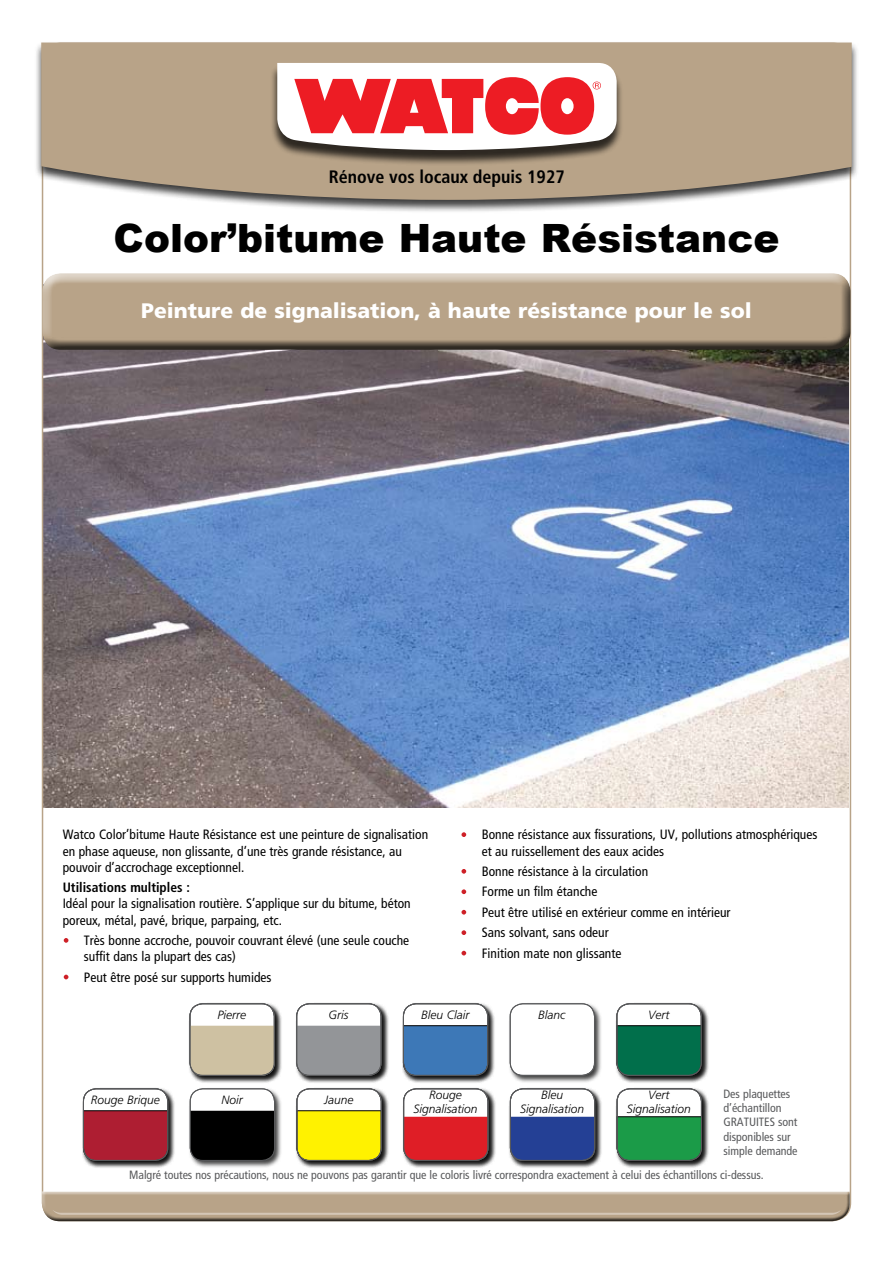
<style>
.page{position:relative;width:893px;height:1263px;background:#fff}
.page>*{position:absolute;margin:0;border:0;box-sizing:border-box;transform-origin:0 0}
.t1{font:900 39px "Arial";color:#000}
.t2{font:900 21px "Frutiger";color:#fff}
.t3{font:700 condensed 18px "Frutiger";color:#000}
.t4{font:condensed 13.5px/16.2px "Frutiger";color:#000}
.t5{font:700 condensed 13.5px "Frutiger";color:#000}
.t6{font:condensed 12px/14.4px "Frutiger";letter-spacing:-.005em;color:#58595b}
.t7{font:italic 300 12px/13.5px "Frutiger";color:#000;text-align:center}
.s1{color:#fff}
</style>
<div class="page">
<img style="left:45px;top:352px;width:803px;height:456px">
<div style="left:402px;top:1087px;width:100px;height:87px;background:#000;opacity:.75"></div>
<div style="left:404px;top:1089px;width:84px;height:71px;background:#fff;border-radius:13px"></div>
<div style="left:404px;top:1116px;width:84px;height:44px;background:#df1e26"></div>
<div style="left:403px;top:1089px;width:85px;height:71px;border:1px solid #58595b;border-radius:13px"></div>
<div style="left:508px;top:1087px;width:100px;height:87px;background:#000;opacity:.75"></div>
<div style="left:510px;top:1089px;width:85px;height:71px;background:#fff;border-radius:13px"></div>
<div style="left:510px;top:1116px;width:85px;height:44px;background:#244095"></div>
<div style="left:510px;top:1089px;width:85px;height:71px;border:1px solid #58595b;border-radius:13px"></div>
<div style="left:615px;top:1087px;width:100px;height:87px;background:#000;opacity:.75"></div>
<div style="left:617px;top:1089px;width:84px;height:71px;background:#fff;border-radius:13px"></div>
<svg style="left:616px;top:1111px;width:86px;height:50px;background:#369f5b"></svg>
<div style="left:617px;top:1089px;width:85px;height:71px;border:1px solid #58595b;border-radius:13px"></div>
<div style="left:188px;top:1087px;width:100px;height:87px;background:#000;opacity:.75"></div>
<div style="left:190px;top:1089px;width:84px;height:71px;background:#fff;border-radius:13px"></div>
<div style="left:190px;top:1111px;width:84px;height:49px;background:#000"></div>
<div style="left:190px;top:1089px;width:85px;height:71px;border:1px solid #58595b;border-radius:13px"></div>
<div style="left:295px;top:1087px;width:100px;height:87px;background:#000;opacity:.75"></div>
<div style="left:297px;top:1089px;width:84px;height:71px;background:#fff;border-radius:13px"></div>
<svg style="left:296px;top:1110px;width:86px;height:51px;background:#efe306"></svg>
<div style="left:297px;top:1089px;width:84px;height:71px;border:1px solid #58595b;border-radius:13px"></div>
<div style="left:508px;top:1002px;width:100px;height:87px;background:#000;opacity:.75"></div>
<div style="left:510px;top:1004px;width:84px;height:71px;background:#fff;border-radius:13px"></div>
<div style="left:510px;top:1003px;width:85px;height:72px;border:1px solid #58595b;border-radius:13px"></div>
<div style="left:295px;top:1002px;width:100px;height:87px;background:#000;opacity:.75"></div>
<div style="left:297px;top:1004px;width:84px;height:71px;background:#fff;border-radius:13px"></div>
<div style="left:297px;top:1026px;width:84px;height:49px;background:#939598"></div>
<div style="left:297px;top:1003px;width:84px;height:72px;border:1px solid #58595b;border-radius:13px"></div>
<div style="left:402px;top:1002px;width:99px;height:87px;background:#000;opacity:.75"></div>
<div style="left:403px;top:1004px;width:85px;height:71px;background:#fff;border-radius:13px"></div>
<svg style="left:403px;top:1025px;width:85px;height:51px;background:#3d74af"></svg>
<div style="left:403px;top:1003px;width:85px;height:72px;border:1px solid #58595b;border-radius:13px"></div>
<div style="left:615px;top:1002px;width:100px;height:87px;background:#000;opacity:.75"></div>
<div style="left:617px;top:1004px;width:84px;height:71px;background:#fff;border-radius:13px"></div>
<svg style="left:616px;top:1025px;width:86px;height:51px;background:#076c4b"></svg>
<div style="left:617px;top:1003px;width:84px;height:72px;border:1px solid #58595b;border-radius:13px"></div>
<div style="left:188px;top:1002px;width:100px;height:87px;background:#000;opacity:.75"></div>
<div style="left:190px;top:1004px;width:84px;height:71px;background:#fff;border-radius:13px"></div>
<div style="left:190px;top:1026px;width:84px;height:49px;background:#cec1a2"></div>
<div style="left:190px;top:1003px;width:84px;height:72px;border:1px solid #58595b;border-radius:13px"></div>
<div style="left:34px;top:42px;width:831px;height:177px;background:#000;opacity:.75"></div>
<svg style="left:41px;top:43px;width:811px;height:157px;background:#b7a48b"></svg>
<div style="left:41px;top:272px;width:810px;height:80px;background:#000;opacity:.75"></div>
<svg style="left:42px;top:1191px;width:808px;height:30px;background:#b3a18a"></svg>
<div style="left:271px;top:66px;width:358px;height:106px;background:#000;opacity:.75"></div>
<svg style="left:277px;top:63px;width:340px;height:87px"></svg>
<div style="left:82px;top:1087px;width:99px;height:87px;background:#000;opacity:.75"></div>
<div style="left:83px;top:1089px;width:85px;height:71px;background:#fff;border-radius:13px"></div>
<svg style="left:83px;top:1110px;width:86px;height:51px;background:#a62133"></svg>
<div style="left:83px;top:1089px;width:85px;height:71px;border:1px solid #58595b;border-radius:13px"></div>
<h3 class="t3" style="left:329px;top:166px;width:237px">Rénove vos locaux depuis 1927</h3>
<h1 class="t1" style="left:114px;top:209px;width:667px">Color’bitume Haute Résistance</h1>
<h2 class="t2" style="left:141px;top:298px;width:612px">Peinture de signalisation, à haute résistance pour le sol</h2>
<p class="t4" style="left:63px;top:827px;width:367px">Watco Color’bitume Haute Résistance est une peinture de signalisation en phase aqueuse, non glissante, d’une très grande résistance, au pouvoir d’accrochage exceptionnel.</p>
<p class="t5" style="left:63px;top:879px;width:129px">Utilisations multiples :</p>
<p class="t4" style="left:63px;top:896px;width:349px">Idéal pour la signalisation routière. S’applique sur du bitume, béton poreux, métal, pavé, brique, parpaing, etc.</p>
<p class="t4" style="left:84px;top:932px;width:327px;text-indent:-21px"><span class="s1">•</span> Très bonne accroche, pouvoir couvrant élevé (une seule couche suffit dans la plupart des cas)</p>
<p class="t4" style="left:63px;top:969px;width:210px"><span class="s1">•</span> Peut être posé sur supports humides</p>
<p class="t4" style="left:482px;top:827px;width:337px;text-indent:-21px"><span class="s1">•</span> Bonne résistance aux fissurations, UV, pollutions atmosphériques et au ruissellement des eaux acides</p>
<p class="t4" style="left:460px;top:863px;width:189px"><span class="s1">•</span> Bonne résistance à la circulation</p>
<p class="t4" style="left:460px;top:884px;width:138px"><span class="s1">•</span> Forme un film étanche</p>
<p class="t4" style="left:460px;top:904px;width:272px"><span class="s1">•</span> Peut être utilisé en extérieur comme en intérieur</p>
<p class="t4" style="left:460px;top:925px;width:150px"><span class="s1">•</span> Sans solvant, sans odeur</p>
<p class="t4" style="left:460px;top:945px;width:162px"><span class="s1">•</span> Finition mate non glissante</p>
<p class="t7" style="left:91px;top:1093px;width:71px">Rouge Brique</p>
<p class="t7" style="left:217px;top:1008px;width:30px">Pierre</p>
<p class="t7" style="left:328px;top:1008px;width:21px">Gris</p>
<p class="t7" style="left:421px;top:1008px;width:50px">Bleu Clair</p>
<p class="t7" style="left:538px;top:1008px;width:29px">Blanc</p>
<p class="t7" style="left:648px;top:1008px;width:23px">Vert</p>
<p class="t7" style="left:221px;top:1093px;width:23px">Noir</p>
<p class="t7" style="left:324px;top:1093px;width:31px">Jaune</p>
<p class="t7" style="left:413px;top:1088px;width:66px">Rouge<br>Signalisation</p>
<p class="t7" style="left:520px;top:1088px;width:66px">Bleu<br>Signalisation</p>
<p class="t7" style="left:627px;top:1088px;width:66px">Vert<br>Signalisation</p>
<p class="t6" style="left:723px;top:1086px;width:76px">Des plaquettes d’échantillon<br>GRATUITES sont disponibles sur simple demande</p>
<p class="t6" style="left:129px;top:1167px;width:636px">Malgré toutes nos précautions, nous ne pouvons pas garantir que le coloris livré correspondra exactement à celui des échantillons ci-dessus.</p>
</div>
